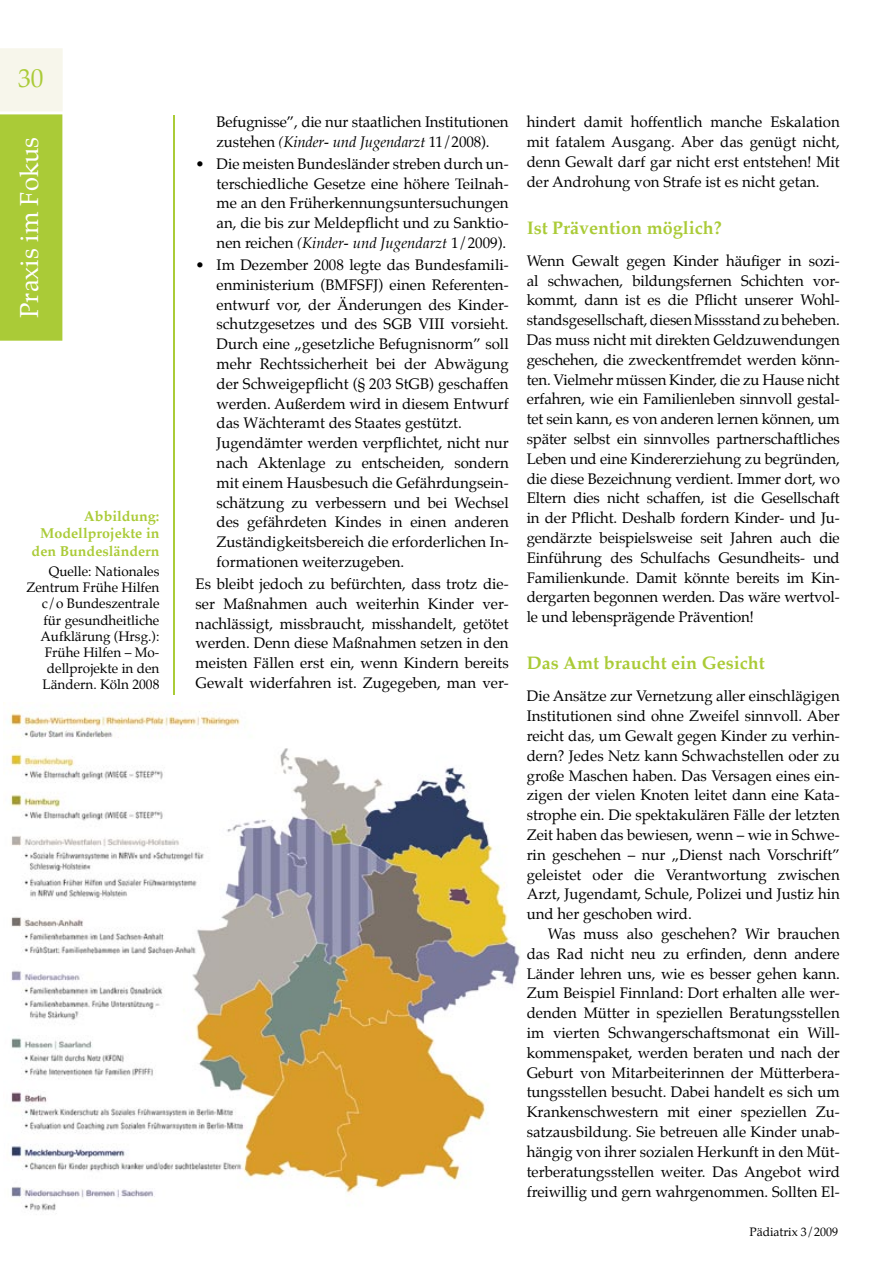
<style>
.page{position:relative;width:893px;height:1263px;background:#fff}
.page>*{position:absolute;margin:0;border:0;box-sizing:border-box;transform-origin:0 0}
.t1{font:25.5px "Palatino";color:#fff}
.t2{font:25.5px "Palatino";color:#aacb37}
.t3{font:700 18px "Palatino";color:#aacb37}
.t4{font:15px/19.8px "Palatino";color:#000;text-align:justify}
.t5{font:700 14.25px/17.1px "Palatino";color:#aacb37;text-align:right}
.t6{font:13.5px/16.2px "Palatino";color:#000;text-align:right}
.t7{font:12px "Palatino";color:#000}
.s1{font-style:italic}
</style>
<div class="page">
<svg style="left:0;top:48px;width:63px;height:293px;background:#bcd561"></svg>
<img style="left:3px;top:702px;width:517px;height:509px">
<hr style="left:174px;top:115px;width:1px;height:580px;background:#aacb37">
<h1 class="t2" style="left:18px;top:61px;width:27px">30</h1>
<h1 class="t1" style="left:13px;top:318px;width:182px;rotate:-90deg">Praxis im Fokus</h1>
<p class="t5" style="left:32px;top:509px;width:129px">Abbildung:<br>Modellprojekte in den Bundesländern</p>
<p class="t6" style="left:26px;top:564px;width:135px">Quelle: Nationales<br>Zentrum Frühe Hilfen c/o Bundeszentrale für gesundheitliche<br>Aufklärung (Hrsg.):<br>Frühe Hilfen – Mo&shy;dellprojekte in den<br>Ländern. Köln 2008</p>
<p class="t4" style="left:217px;top:113px;width:294px">Befugnisse”, die nur staatlichen Institutionen zustehen <span class="s1">(Kinder- und Jugendarzt</span> 11/2008).</p>
<p class="t4" style="left:217px;top:155px;width:294px;text-indent:-21px">• Die meisten Bundesländer streben durch un&shy;terschiedliche Gesetze eine höhere Teilnah&shy;me an den Früherkennungsuntersuchungen an, die bis zur Meldepflicht und zu Sanktio&shy;nen reichen <span class="s1">(Kinder- und Jugendarzt</span> 1/2009).</p>
<p class="t4" style="left:217px;top:256px;width:294px;text-align:left;text-indent:-21px">• Im Dezember 2008 legte das Bundesfamili&shy;enministerium (BMFSFJ) einen Referenten&shy;entwurf vor, der Änderungen des Kinder&shy;schutzgesetzes und des SGB VIII vorsieht.<br>Durch eine „gesetzliche Befugnisnorm” soll mehr Rechtssicherheit bei der Abwägung der Schweigepflicht (§ 203 StGB) geschaffen werden. Außerdem wird in diesem Entwurf das Wächteramt des Staates gestützt.<br>Jugendämter werden verpflichtet, nicht nur nach Aktenlage zu entscheiden, sondern mit einem Hausbesuch die Gefährdungsein&shy;schätzung zu verbessern und bei Wechsel des gefährdeten Kindes in einen anderen Zuständigkeitsbereich die erforderlichen In&shy;formationen weiterzugeben.</p>
<p class="t4" style="left:196px;top:575px;width:315px">Es bleibt jedoch zu befürchten, dass trotz die&shy;ser Maßnahmen auch weiterhin Kinder ver&shy;nachlässigt, missbraucht, misshandelt, getötet werden. Denn diese Maßnahmen setzen in den meisten Fällen erst ein, wenn Kindern bereits Gewalt widerfahren ist. Zugegeben, man ver-</p>
<p class="t4" style="left:527px;top:113px;width:315px">hindert damit hoffentlich manche Eskalation mit fatalem Ausgang. Aber das genügt nicht, denn Gewalt darf gar nicht erst entstehen! Mit der Androhung von Strafe ist es nicht getan.</p>
<p class="t3" style="left:527px;top:216px;width:196px">Ist Prävention möglich?</p>
<p class="t4" style="left:527px;top:252px;width:315px">Wenn Gewalt gegen Kinder häufiger in sozi&shy;al schwachen, bildungsfernen Schichten vor&shy;kommt, dann ist es die Pflicht unserer Wohl&shy;standsgesellschaft, diesen Missstand zu beheben.<br>Das muss nicht mit direkten Geldzuwendungen geschehen, die zweckentfremdet werden könn&shy;ten. Vielmehr müssen Kinder, die zu Hause nicht erfahren, wie ein Familienleben sinnvoll gestal&shy;tet sein kann, es von anderen lernen können, um später selbst ein sinnvolles partnerschaftliches Leben und eine Kindererziehung zu begründen, die diese Bezeichnung verdient. Immer dort, wo Eltern dies nicht schaffen, ist die Gesellschaft in der Pflicht. Deshalb fordern Kinder- und Ju&shy;gendärzte beispielsweise seit Jahren auch die Einführung des Schulfachs Gesundheits- und Familienkunde. Damit könnte bereits im Kin&shy;dergarten begonnen werden. Das wäre wertvol&shy;le und lebensprägende Prävention!</p>
<p class="t3" style="left:527px;top:652px;width:239px">Das Amt braucht ein Gesicht</p>
<p class="t4" style="left:527px;top:688px;width:315px">Die Ansätze zur Vernetzung aller einschlägigen Institutionen sind ohne Zweifel sinnvoll. Aber reicht das, um Gewalt gegen Kinder zu verhin&shy;dern? Jedes Netz kann Schwachstellen oder zu große Maschen haben. Das Versagen eines ein&shy;zigen der vielen Knoten leitet dann eine Kata&shy;strophe ein. Die spektakulären Fälle der letzten Zeit haben das bewiesen, wenn – wie in Schwe&shy;rin geschehen – nur „Dienst nach Vorschrift” geleistet oder die Verantwortung zwischen Arzt, Jugendamt, Schule, Polizei und Justiz hin und her geschoben wird.</p>
<p class="t4" style="left:527px;top:925px;width:315px;text-indent:21px">Was muss also geschehen? Wir brauchen das Rad nicht neu zu erfinden, denn andere Länder lehren uns, wie es besser gehen kann.<br>Zum Beispiel Finnland: Dort erhalten alle wer&shy;denden Mütter in speziellen Beratungsstellen im vierten Schwangerschaftsmonat ein Will&shy;kommenspaket, werden beraten und nach der Geburt von Mitarbeiterinnen der Mütterbera&shy;tungsstellen besucht. Dabei handelt es sich um Krankenschwestern mit einer speziellen Zu&shy;satzausbildung. Sie betreuen alle Kinder unab&shy;hängig von ihrer sozialen Herkunft in den Müt&shy;terberatungsstellen weiter. Das Angebot wird freiwillig und gern wahrgenommen. Sollten El-</p>
<p class="t7" style="left:749px;top:1224px;width:90px">Pädiatrix 3/2009</p>
</div>
